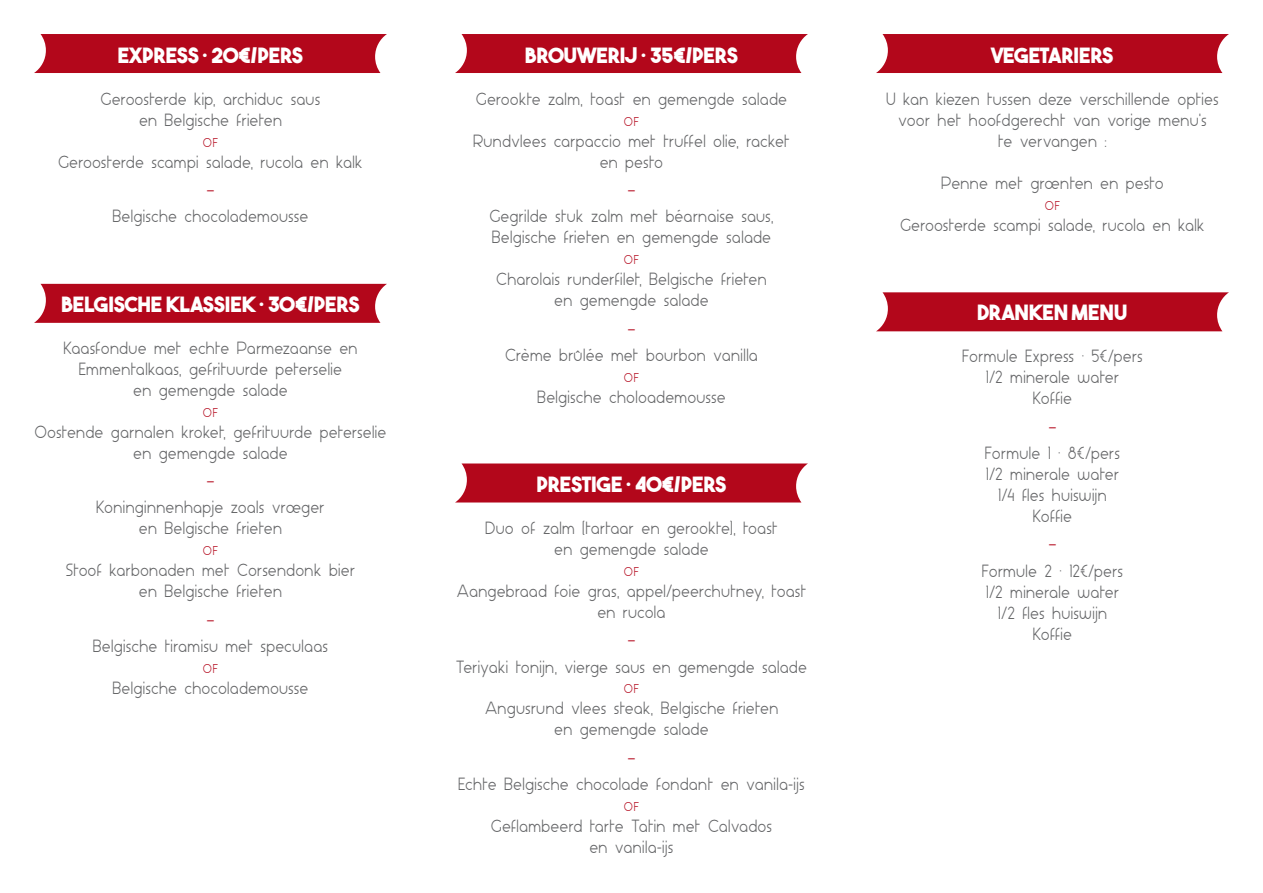
<style>
.page{position:relative;width:1263px;height:893px;background:#fff}
.page>*{position:absolute;margin:0;border:0;box-sizing:border-box;transform-origin:0 0}
.t1{font:21px "The Bold Font";letter-spacing:-.01em;color:#fff}
.t2{font:700 16.5px/21px "Aspergit";letter-spacing:.015em;color:#646567;text-align:center;scale:.9 1}
.t3{font:700 16.5px "Aspergit";color:#b3071b;scale:.9 1}
.t4{font:700 12px "Aspergit";letter-spacing:.065em;color:#b3071b;scale:.9 1}
</style>
<div class="page">
<div style="left:34px;top:34px;width:353px;height:39px;background:#b3071b"></div>
<div style="left:455px;top:34px;width:353px;height:39px;background:#b3071b"></div>
<div style="left:876px;top:34px;width:353px;height:39px;background:#b3071b"></div>
<svg style="left:34px;top:284px;width:353px;height:39px;background:#b71427"></svg>
<svg style="left:456px;top:463px;width:352px;height:39px;background:#b71628"></svg>
<svg style="left:876px;top:292px;width:353px;height:39px;background:#b71528"></svg>
<p class="t1" style="left:118px;top:42px;width:187px">EXPRESS · 20€/PERS</p>
<p class="t2" style="left:101px;top:89px;width:246px">Geroosterde kip, archiduc saus en Belgische frieten</p>
<p class="t4" style="left:203px;top:135px;width:17px">of</p>
<p class="t2" style="left:58px;top:152px;width:340px">Geroosterde scampi salade, rucola en kalk</p>
<p class="t3" style="left:206px;top:182px;width:11px">—</p>
<p class="t2" style="left:113px;top:206px;width:219px">Belgische chocolademousse</p>
<p class="t1" style="left:61px;top:291px;width:265px">BELGISCHE KLASSIEK · 30€/PERS</p>
<p class="t2" style="left:63px;top:338px;width:328px">Kaasfondue met echte Parmezaanse en<br>Emmentalkaas, gefrituurde peterselie<br>en gemengde salade</p>
<p class="t4" style="left:203px;top:406px;width:17px">of</p>
<p class="t2" style="left:34px;top:422px;width:393px">Oostende garnalen kroket, gefrituurde peterselie en gemengde salade</p>
<p class="t3" style="left:206px;top:473px;width:11px">—</p>
<p class="t2" style="left:96px;top:497px;width:255px">Koninginnenhapje zoals vroeger en Belgische frieten</p>
<p class="t4" style="left:203px;top:544px;width:17px">of</p>
<p class="t2" style="left:66px;top:560px;width:323px">Stoof karbonaden met Corsendonk bier en Belgische frieten</p>
<p class="t3" style="left:206px;top:611px;width:11px">—</p>
<p class="t2" style="left:93px;top:636px;width:263px">Belgische tiramisu met speculaas</p>
<p class="t4" style="left:203px;top:662px;width:17px">of</p>
<p class="t2" style="left:113px;top:678px;width:219px">Belgische chocolademousse</p>
<p class="t1" style="left:525px;top:42px;width:215px">BROUWERIJ · 35€/PERS</p>
<p class="t2" style="left:476px;top:89px;width:347px">Gerookte zalm, toast en gemengde salade</p>
<p class="t4" style="left:624px;top:114px;width:17px">of</p>
<p class="t2" style="left:473px;top:131px;width:353px">Rundvlees carpaccio met truffel olie, racket en pesto</p>
<p class="t3" style="left:627px;top:182px;width:11px">—</p>
<p class="t2" style="left:489px;top:206px;width:317px;text-align:left">Gegrilde stuk zalm met béarnaise saus,<br>Belgische frieten en gemengde salade</p>
<p class="t4" style="left:624px;top:253px;width:17px">of</p>
<p class="t2" style="left:496px;top:269px;width:302px">Charolais runderfilet, Belgische frieten en gemengde salade</p>
<p class="t3" style="left:627px;top:320px;width:11px">—</p>
<p class="t2" style="left:505px;top:345px;width:282px">Crème brûlée met bourbon vanilla</p>
<p class="t4" style="left:624px;top:371px;width:17px">of</p>
<p class="t2" style="left:537px;top:387px;width:211px">Belgische choloademousse</p>
<p class="t1" style="left:536px;top:471px;width:12px">PRESTIGE</p>
<p class="t1" style="left:626px;top:471px;width:67px">· 40€/PERS</p>
<p class="t2" style="left:485px;top:518px;width:327px">Duo of zalm (tartaar en gerookte), toast en gemengde salade</p>
<p class="t4" style="left:624px;top:565px;width:17px">of</p>
<p class="t2" style="left:457px;top:581px;width:390px">Aangebraad foie gras, appel/peerchutney, toast en rucola</p>
<p class="t3" style="left:627px;top:632px;width:11px">—</p>
<p class="t2" style="left:456px;top:657px;width:392px">Teriyaki tonijn, vierge saus en gemengde salade</p>
<p class="t4" style="left:624px;top:682px;width:17px">of</p>
<p class="t2" style="left:485px;top:698px;width:328px">Angusrund vlees steak, Belgische frieten en gemengde salade</p>
<p class="t3" style="left:627px;top:750px;width:11px">—</p>
<p class="t2" style="left:458px;top:774px;width:386px">Echte Belgische chocolade fondant en vanila-ijs</p>
<p class="t4" style="left:624px;top:800px;width:17px">of</p>
<p class="t2" style="left:491px;top:816px;width:314px">Geflambeerd tarte Tatin met Calvados en vanila-ijs</p>
<p class="t1" style="left:991px;top:42px;width:13px">VEGETARIERS</p>
<p class="t2" style="left:886px;top:89px;width:371px">U kan kiezen tussen deze verschillende opties voor het hoofdgerecht van vorige menu's<br>te vervangen :</p>
<p class="t2" style="left:941px;top:173px;width:249px">Penne met groenten en pesto</p>
<p class="t4" style="left:1045px;top:198px;width:17px">of</p>
<p class="t2" style="left:900px;top:215px;width:340px">Geroosterde scampi salade, rucola en kalk</p>
<p class="t1" style="left:977px;top:299px;width:152px">DRANKEN MENU</p>
<p class="t2" style="left:962px;top:346px;width:202px">Formule Express · 5€/pers<br>1/2 minerale water<br>Koffie</p>
<p class="t3" style="left:1048px;top:418px;width:11px">—</p>
<p class="t2" style="left:985px;top:443px;width:152px">Formule 1 · 8€/pers<br>1/2 minerale water<br>1/4 fles huiswijn<br>Koffie</p>
<p class="t3" style="left:1048px;top:536px;width:11px">—</p>
<p class="t2" style="left:982px;top:561px;width:159px">Formule 2 · 12€/pers<br>1/2 minerale water<br>1/2 fles huiswijn<br>Koffie</p>
</div>
